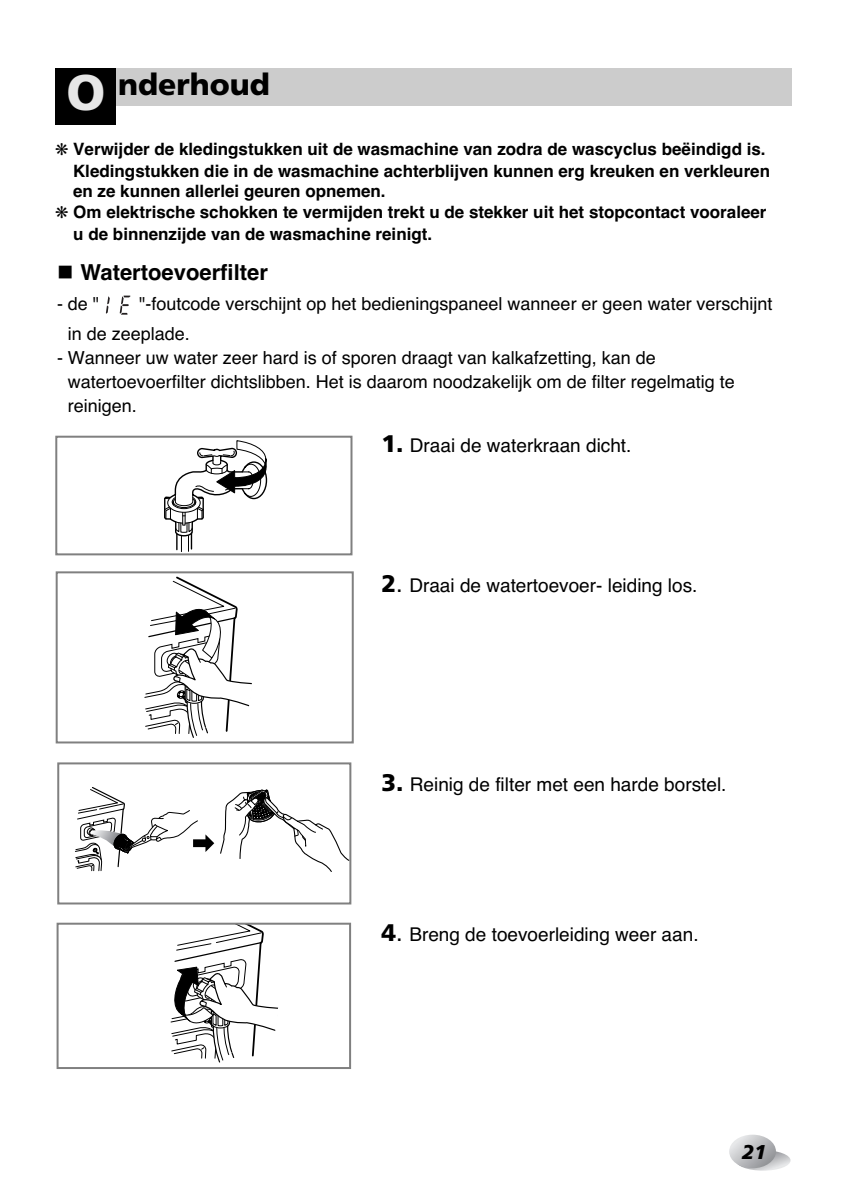
<style>
.page{position:relative;width:850px;height:1190px;background:#fff}
.page>*{position:absolute;margin:0;border:0;box-sizing:border-box;transform-origin:0 0}
.t1{font:900 30px "Frutiger";color:#000}
.t2{font:700 22px "Helvetica";color:#000}
.t3{font:italic 900 20px "Frutiger";color:#000}
.t4{font:19px "Helvetica";color:#000}
.t5{font:18px/24px "Helvetica";color:#000}
.t6{font:700 17px "Helvetica";color:#000}
.s1{font-size:50px;color:#e6e6e6}
.s2{font-family:"Frutiger";font-weight:900;font-size:24px}
.s3{font-size:24px}
</style>
<div class="page">
<svg style="left:736px;top:1150px;width:55px;height:21px"></svg>
<svg style="left:729px;top:1135px;width:47px;height:33px"></svg>
<div style="left:56px;top:68px;width:736px;height:37px;background:#ccc"></div>
<div style="left:56px;top:68px;width:60px;height:57px;background:#000"></div>
<svg style="left:106px;top:296px;width:4px;height:18px"></svg>
<svg style="left:120px;top:296px;width:11px;height:19px"></svg>
<svg style="left:144px;top:576px;width:108px;height:162px"></svg>
<div style="left:56px;top:571px;width:298px;height:172px;border:2px solid #808080"></div>
<svg style="left:164px;top:440px;width:104px;height:112px"></svg>
<div style="left:55px;top:436px;width:297px;height:119px;border:2px solid #808080"></div>
<div style="left:57px;top:923px;width:294px;height:146px;border:2px solid #808080"></div>
<svg style="left:75px;top:787px;width:275px;height:277px"></svg>
<div style="left:57px;top:762px;width:294px;height:142px;border:2px solid #808080"></div>
<h1 class="t1" style="left:66px;top:72px;width:205px"><span class="s1">O</span> nderhoud</h1>
<p class="t6" style="left:55px;top:143px;width:712px">❋ Verwijder de kledingstukken uit de wasmachine van zodra de wascyclus beëindigd is.</p>
<p class="t6" style="left:73px;top:165px;width:699px">Kledingstukken die in de wasmachine achterblijven kunnen erg kreuken en verkleuren</p>
<p class="t6" style="left:73px;top:185px;width:314px">en ze kunnen allerlei geuren opnemen.</p>
<p class="t6" style="left:55px;top:206px;width:713px">❋ Om elektrische schokken te vermijden trekt u de stekker uit het stopcontact vooraleer</p>
<p class="t6" style="left:73px;top:227px;width:360px">u de binnenzijde van de wasmachine reinigt.</p>
<p class="t2" style="left:81px;top:264px;width:189px">Watertoevoerfilter</p>
<p class="t5" style="left:57px;top:293px;width:44px">- de "</p>
<p class="t5" style="left:68px;top:290px;width:706px;line-height:30px;text-indent:71px">"-foutcode verschijnt op het bedieningspaneel wanneer er geen water verschijnt in de zeeplade.</p>
<p class="t5" style="left:68px;top:347px;width:668px;text-indent:-11px">- Wanneer uw water zeer hard is of sporen draagt van kalkafzetting, kan de watertoevoerfilter dichtslibben. Het is daarom noodzakelijk om de filter regelmatig te reinigen.</p>
<p class="t4" style="left:381px;top:439px;width:252px"><span class="s2">1.</span> Draai de waterkraan dicht.</p>
<p class="t4" style="left:381px;top:579px;width:318px"><span class="s2">2</span><span class="s3">.</span> Draai de watertoevoer- leiding los.</p>
<p class="t4" style="left:381px;top:777px;width:347px"><span class="s2">3.</span> Reinig de filter met een harde borstel.</p>
<p class="t4" style="left:381px;top:928px;width:319px"><span class="s2">4</span><span class="s3">.</span> Breng de toevoerleiding weer aan.</p>
<p class="t3" style="left:742px;top:1144px;width:26px">21</p>
</div>
